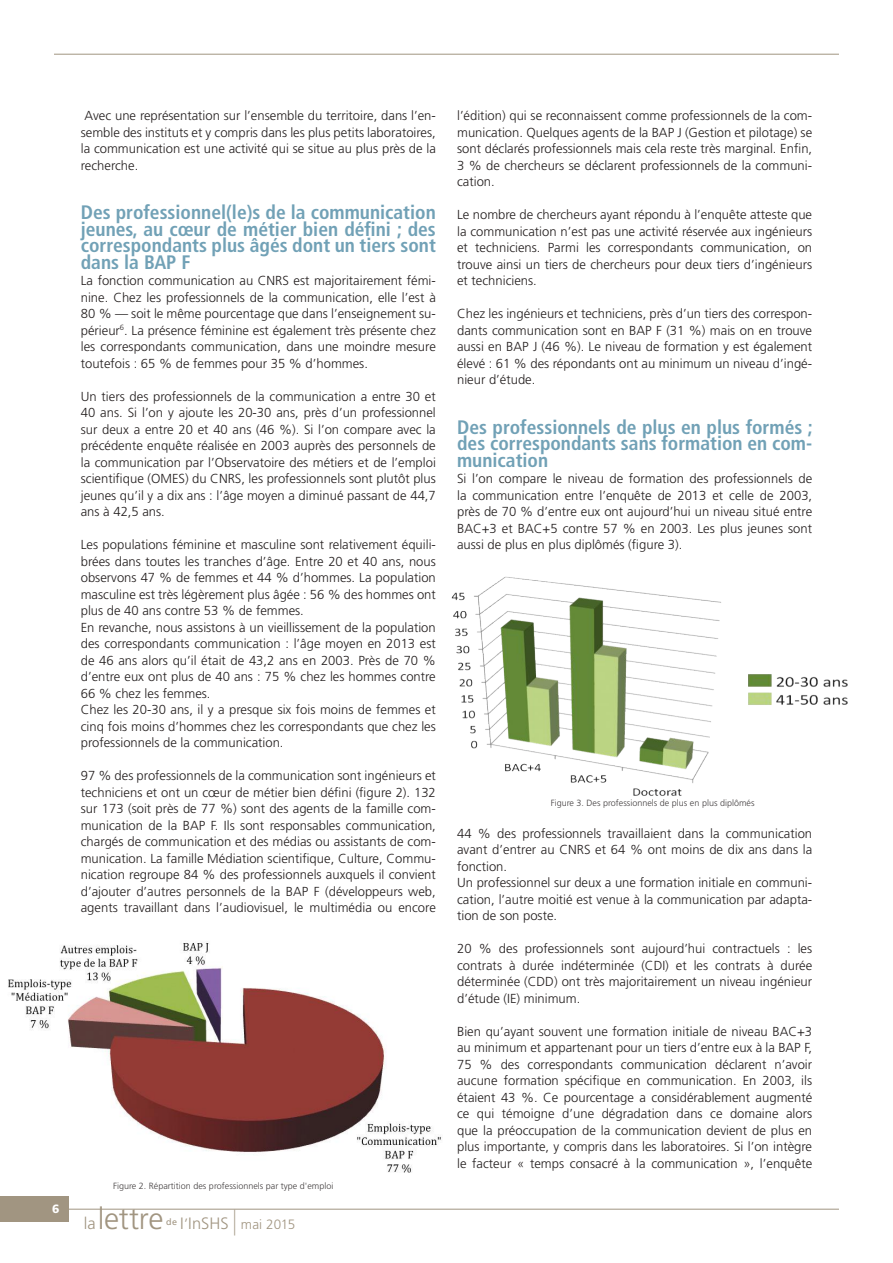
<style>
.page{position:relative;width:893px;height:1263px;background:#fff}
.page>*{position:absolute;margin:0;border:0;box-sizing:border-box;transform-origin:0 0}
.t1{font:300 30.15px "Frutiger LT Std";letter-spacing:-.015em;color:#a19581}
.t2{font:700 condensed 19.5px/16.5px "Frutiger LT Std";color:#71a1b6;text-align:justify}
.t3{font:300 13.5px "Frutiger LT Std";letter-spacing:-.005em;color:#a19581}
.t4{font:300 13.05px/16.5px "Frutiger LT Std";color:#241f1f;text-align:justify}
.t5{font:900 12px "Frutiger LT Std";color:#fff}
.t6{font:300 9px "Frutiger LT Std";color:#444041}
.s1{font-size:16.5px}
.s2{font-size:15px}
.s3{font-size:25.95px}
</style>
<div class="page">
<hr style="left:54px;top:54px;width:785px;height:1px;background:#a19581">
<hr style="left:68px;top:1209px;width:771px;height:1px;background:#a19581">
<div style="left:0;top:1196px;width:68px;height:26px;background:#a19581"></div>
<img style="left:8px;top:941px;width:433px;height:232px">
<img style="left:451px;top:576px;width:397px;height:220px">
<p class="t4" style="left:81px;top:107px;width:357px">Avec une représentation sur l’ensemble du territoire, dans l’en&shy;semble des instituts et y compris dans les plus petits laboratoires, la communication est une activité qui se situe au plus près de la recherche.</p>
<h2 class="t2" style="left:81px;top:204px;width:357px">Des professionnel(le)s de la communication jeunes, au cœur de métier bien défini ; des correspondants plus âgés dont un tiers sont dans la BAP F</h2>
<p class="t4" style="left:81px;top:272px;width:357px">La fonction communication au CNRS est majoritairement fémi&shy;nine. Chez les professionnels de la communication, elle l’est à 80 % — soit le même pourcentage que dans l’enseignement su&shy;périeur<sup>6</sup>. La présence féminine est également très présente chez les correspondants communication, dans une moindre mesure toutefois : 65 % de femmes pour 35 % d’hommes.</p>
<p class="t4" style="left:81px;top:388px;width:357px">Un tiers des professionnels de la communication a entre 30 et 40 ans. Si l’on y ajoute les 20-30 ans, près d’un professionnel sur deux a entre 20 et 40 ans (46 %). Si l’on compare avec la précédente enquête réalisée en 2003 auprès des personnels de la communication par l’Observatoire des métiers et de l’emploi scientifique (OMES) du CNRS, les professionnels sont plutôt plus jeunes qu’il y a dix ans : l’âge moyen a diminué passant de 44,7 ans à 42,5 ans.</p>
<p class="t4" style="left:81px;top:536px;width:357px;text-align:left">Les populations féminine et masculine sont relativement équili&shy;brées dans toutes les tranches d’âge. Entre 20 et 40 ans, nous observons 47 % de femmes et 44 % d’hommes. La population masculine est très légèrement plus âgée : 56 % des hommes ont plus de 40 ans contre 53 % de femmes.<br>En revanche, nous assistons à un vieillissement de la population des correspondants communication : l’âge moyen en 2013 est de 46 ans alors qu’il était de 43,2 ans en 2003. Près de 70 % d’entre eux ont plus de 40 ans : 75 % chez les hommes contre 66 % chez les femmes.<br>Chez les 20-30 ans, il y a presque six fois moins de femmes et cinq fois moins d’hommes chez les correspondants que chez les professionnels de la communication.</p>
<p class="t4" style="left:81px;top:767px;width:357px">97 % des professionnels de la communication sont ingénieurs et techniciens et ont un cœur de métier bien défini (figure 2). 132 sur 173 (soit près de 77 %) sont des agents de la famille com&shy;munication de la BAP F. Ils sont responsables communication, chargés de communication et des médias ou assistants de com&shy;munication. La famille Médiation scientifique, Culture, Commu&shy;nication regroupe 84 % des professionnels auxquels il convient d’ajouter d’autres personnels de la BAP F (développeurs web, agents travaillant dans l’audiovisuel, le multimédia ou encore</p>
<p class="t5" style="left:52px;top:1202px;width:9px">6</p>
<p class="t6" style="left:113px;top:1181px;width:222px">Figure 2. Répartition des professionnels par type d'emploi</p>
<h1 class="t1" style="left:84px;top:1201px;width:81px"><span class="s1">la</span> lettre</h1>
<p class="t3" style="left:166px;top:1217px;width:130px"><sup>de</sup> <span class="s1">i</span><span class="s2">’</span><span class="s1">inshs</span> <span class="s3">|</span> mai 2015</p>
<p class="t4" style="left:457px;top:107px;width:357px">l’édition) qui se reconnaissent comme professionnels de la com&shy;munication. Quelques agents de la BAP J (Gestion et pilotage) se sont déclarés professionnels mais cela reste très marginal. Enfin, 3 % de chercheurs se déclarent professionnels de la communi&shy;cation.</p>
<p class="t4" style="left:457px;top:206px;width:357px">Le nombre de chercheurs ayant répondu à l’enquête atteste que la communication n’est pas une activité réservée aux ingénieurs et techniciens. Parmi les correspondants communication, on trouve ainsi un tiers de chercheurs pour deux tiers d’ingénieurs et techniciens.</p>
<p class="t4" style="left:457px;top:305px;width:357px">Chez les ingénieurs et techniciens, près d’un tiers des correspon&shy;dants communication sont en BAP F (31 %) mais on en trouve aussi en BAP J (46 %). Le niveau de formation y est également élevé : 61 % des répondants ont au minimum un niveau d’ingé&shy;nieur d’étude.</p>
<h2 class="t2" style="left:457px;top:419px;width:357px">Des professionnels de plus en plus formés ; des correspondants sans formation en com&shy;munication</h2>
<p class="t4" style="left:457px;top:470px;width:357px">Si l’on compare le niveau de formation des professionnels de la communication entre l’enquête de 2013 et celle de 2003, près de 70 % d’entre eux ont aujourd’hui un niveau situé entre BAC+3 et BAC+5 contre 57 % en 2003. Les plus jeunes sont aussi de plus en plus diplômés (figure 3).</p>
<p class="t6" style="left:551px;top:797px;width:205px">Figure 3. Des professionnels de plus en plus diplômés</p>
<p class="t4" style="left:457px;top:825px;width:357px;text-align:left">44 % des professionnels travaillaient dans la communication avant d’entrer au CNRS et 64 % ont moins de dix ans dans la fonction.<br>Un professionnel sur deux a une formation initiale en communi&shy;cation, l’autre moitié est venue à la communication par adapta&shy;tion de son poste.</p>
<p class="t4" style="left:457px;top:941px;width:357px">20 % des professionnels sont aujourd’hui contractuels : les contrats à durée indéterminée (CDI) et les contrats à durée déterminée (CDD) ont très majoritairement un niveau ingénieur d’étude (IE) minimum.</p>
<p class="t4" style="left:457px;top:1023px;width:357px">Bien qu’ayant souvent une formation initiale de niveau BAC+3 au minimum et appartenant pour un tiers d’entre eux à la BAP F, 75 % des correspondants communication déclarent n’avoir aucune formation spécifique en communication. En 2003, ils étaient 43 %. Ce pourcentage a considérablement augmenté ce qui témoigne d’une dégradation dans ce domaine alors que la préoccupation de la communication devient de plus en plus importante, y compris dans les laboratoires. Si l’on intègre le facteur « temps consacré à la communication », l’enquête</p>
</div>
